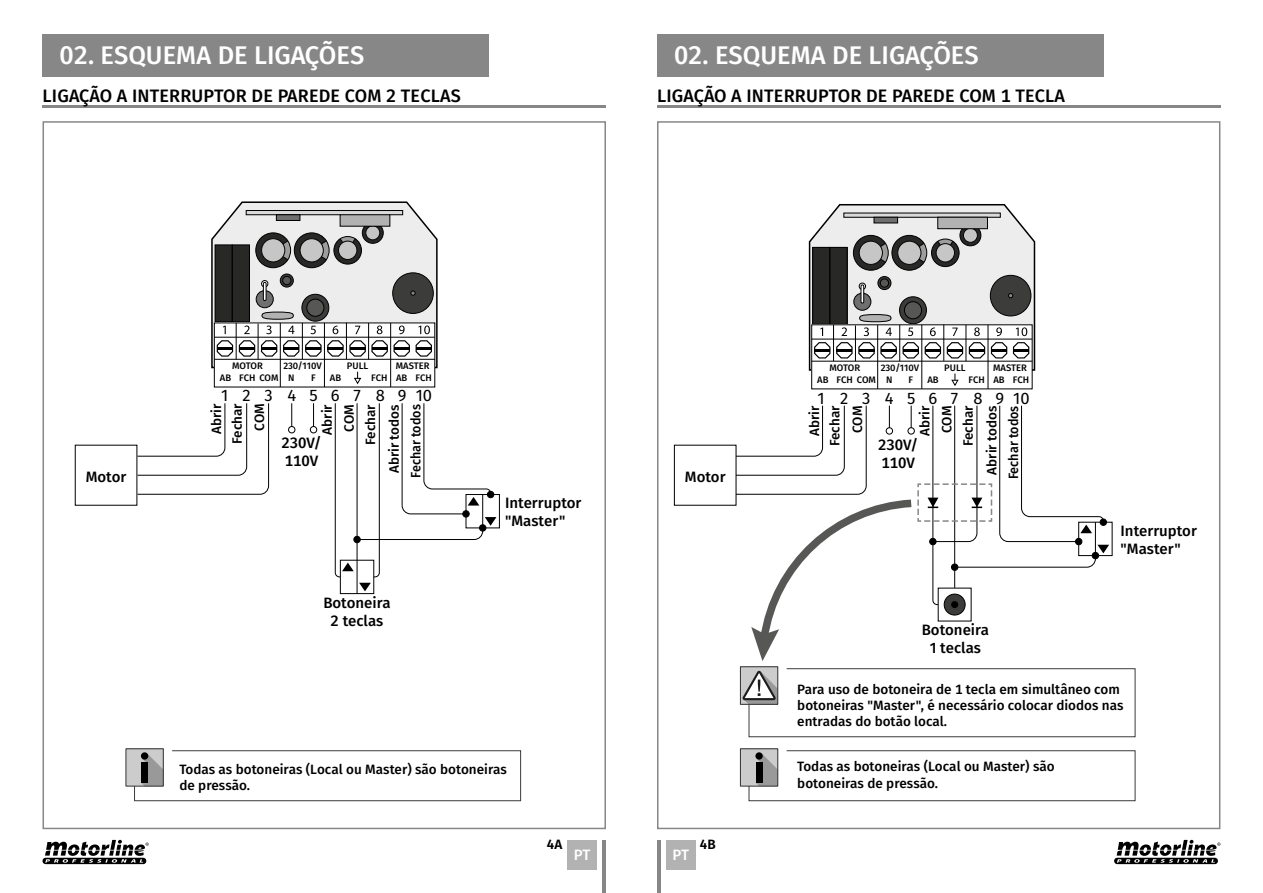
<style>
.page{position:relative;width:1263px;height:893px;background:#fff}
.page>*{position:absolute;margin:0;border:0;box-sizing:border-box;transform-origin:0 0}
.legenda{font:500 25.5px "Fira Sans";color:#fff}
.subtitulos{font:500 18px "Fira Sans";letter-spacing:.01em;color:#000}
.t1{font:16.65px "Fira Sans";letter-spacing:.795em;color:#000}
.legenda-2{font:500 15px "Fira Sans";color:#000}
.t2{font:500 15px "Fira Sans";color:#fff}
.legenda-3{font:500 13.5px/16.2px "Fira Sans";color:#000}
.legenda-4{font:500 13.5px "Fira Sans";color:#000;scale:.93 1}
.t3{font:600 13.5px "Fira Sans";color:#000}
.t4{font:500 9.45px "Fira Sans";color:#000}
</style>
<div class="page">
<div style="left:657px;top:34px;width:446px;height:43px;background:#878787"></div>
<div style="left:43px;top:34px;width:446px;height:43px;background:#878787"></div>
<hr style="left:43px;top:105px;width:563px;height:3px;background:#878787">
<hr style="left:657px;top:105px;width:563px;height:3px;background:#878787">
<div style="left:666px;top:840px;width:30px;height:29px;background:#b3b2b2"></div>
<div style="left:567px;top:840px;width:30px;height:29px;background:#b3b2b2"></div>
<hr style="left:603px;top:840px;width:3px;height:53px;background:#878787">
<hr style="left:657px;top:840px;width:3px;height:53px;background:#878787">
<svg style="left:74px;top:201px;width:448px;height:601px"></svg>
<svg style="left:673px;top:204px;width:463px;height:598px"></svg>
<svg style="left:734px;top:405px;width:375px;height:256px"></svg>
<svg style="left:1114px;top:840px;width:106px;height:24px"></svg>
<svg style="left:43px;top:840px;width:106px;height:24px"></svg>
<div style="left:75px;top:445px;width:62px;height:60px;background:#fff"></div>
<div style="left:674px;top:445px;width:62px;height:60px;background:#fff"></div>
<div style="left:126px;top:748px;width:38px;height:38px;background:#ccc"></div>
<svg style="left:134px;top:750px;width:387px;height:51px"></svg>
<div style="left:141px;top:762px;width:7px;height:21px;background:#000"></div>
<div style="left:141px;top:752px;width:7px;height:8px;background:#000;border-radius:50%"></div>
<div style="left:126px;top:748px;width:38px;height:38px;border:1px solid #333"></div>
<div style="left:740px;top:748px;width:38px;height:38px;background:#ccc"></div>
<svg style="left:748px;top:750px;width:388px;height:51px"></svg>
<div style="left:756px;top:762px;width:6px;height:21px;background:#000"></div>
<div style="left:755px;top:752px;width:8px;height:8px;background:#000;border-radius:50%"></div>
<div style="left:740px;top:748px;width:38px;height:38px;border:1px solid #333"></div>
<svg style="left:742px;top:668px;width:394px;height:69px"></svg>
<div style="left:740px;top:666px;width:38px;height:39px;border:1px solid #333"></div>
<p class="legenda" style="left:60px;top:35px;width:306px">02. ESQUEMA DE LIGAÇÕES</p>
<p class="subtitulos" style="left:43px;top:81px;width:420px">LIGAÇÃO A INTERRUPTOR DE PAREDE COM 2 TECLAS</p>
<p class="subtitulos" style="left:657px;top:81px;width:409px">LIGAÇÃO A INTERRUPTOR DE PAREDE COM 1 TECLA</p>
<p class="legenda" style="left:674px;top:35px;width:306px">02. ESQUEMA DE LIGAÇÕES</p>
<p class="t4" style="left:283px;top:358px;width:40px">230/110V</p>
<p class="t4" style="left:347px;top:358px;width:23px">PULL</p>
<p class="t4" style="left:396px;top:358px;width:35px">MASTER</p>
<p class="t1" style="left:221px;top:382px;width:212px">12345678910</p>
<p class="t1" style="left:817px;top:385px;width:214px">1 2345678910</p>
<p class="t4" style="left:232px;top:358px;width:32px">MOTOR</p>
<p class="t4" style="left:881px;top:360px;width:40px">230/110V</p>
<p class="t4" style="left:944px;top:360px;width:23px">PULL</p>
<p class="t4" style="left:993px;top:360px;width:35px">MASTER</p>
<p class="t4" style="left:886px;top:372px;width:8px">N</p>
<p class="t4" style="left:908px;top:372px;width:6px">F</p>
<p class="t4" style="left:829px;top:360px;width:32px">MOTOR</p>
<p class="t4" style="left:220px;top:370px;width:76px">AB FCH COM N</p>
<p class="t4" style="left:311px;top:370px;width:6px">F</p>
<p class="t4" style="left:330px;top:370px;width:13px">AB</p>
<p class="t4" style="left:371px;top:370px;width:62px">FCH AB FCH</p>
<p class="t4" style="left:817px;top:372px;width:60px">AB FCH COM</p>
<p class="t4" style="left:927px;top:372px;width:13px">AB</p>
<p class="t4" style="left:968px;top:372px;width:62px">FCH AB FCH</p>
<p class="legenda-3" style="left:228px;top:444px;width:42px;rotate:-90deg">Fechar</p>
<p class="legenda-3" style="left:362px;top:445px;width:42px;rotate:-90deg">Fechar</p>
<p class="legenda-3" style="left:826px;top:446px;width:42px;rotate:-90deg">Fechar</p>
<p class="legenda-3" style="left:959px;top:446px;width:42px;rotate:-90deg">Fechar</p>
<p class="legenda-3" style="left:208px;top:434px;width:32px;rotate:-90deg">Abrir</p>
<p class="legenda-3" style="left:251px;top:431px;width:29px;rotate:-90deg">COM</p>
<p class="legenda-3" style="left:340px;top:432px;width:29px;rotate:-90deg">COM</p>
<p class="legenda-3" style="left:849px;top:433px;width:29px;rotate:-90deg">COM</p>
<p class="legenda-3" style="left:938px;top:433px;width:29px;rotate:-90deg">COM</p>
<p class="legenda-3" style="left:318px;top:435px;width:32px;rotate:-90deg">Abrir</p>
<p class="legenda-3" style="left:805px;top:436px;width:32px;rotate:-90deg">Abrir</p>
<p class="legenda-3" style="left:916px;top:436px;width:32px;rotate:-90deg">Abrir</p>
<p class="legenda-4" style="left:405px;top:478px;width:81px;rotate:-90deg">Fechar todos</p>
<p class="legenda-4" style="left:1003px;top:479px;width:81px;rotate:-90deg">Fechar todos</p>
<p class="legenda-3" style="left:385px;top:473px;width:70px;rotate:-90deg">Abrir todos</p>
<p class="legenda-3" style="left:983px;top:475px;width:70px;rotate:-90deg">Abrir todos</p>
<p class="legenda-2" style="left:281px;top:431px;width:42px">230V/</p>
<p class="legenda-2" style="left:285px;top:449px;width:35px">110V</p>
<p class="legenda-2" style="left:878px;top:433px;width:42px">230V/</p>
<p class="legenda-2" style="left:881px;top:451px;width:35px">110V</p>
<p class="legenda-2" style="left:86px;top:465px;width:42px">Motor</p>
<p class="legenda-2" style="left:685px;top:465px;width:42px">Motor</p>
<p class="legenda-2" style="left:323px;top:591px;width:69px">Botoneira</p>
<p class="legenda-2" style="left:331px;top:609px;width:54px">2 teclas</p>
<p class="legenda-2" style="left:505px;top:490px;width:78px">Interruptor</p>
<p class="legenda-2" style="left:505px;top:508px;width:62px">"Master"</p>
<p class="legenda-2" style="left:922px;top:618px;width:69px">Botoneira</p>
<p class="legenda-2" style="left:930px;top:636px;width:53px">1 teclas</p>
<p class="legenda-2" style="left:1120px;top:518px;width:78px">Interruptor</p>
<p class="legenda-2" style="left:1120px;top:536px;width:62px">"Master"</p>
<p class="legenda-3" style="left:797px;top:680px;width:328px">Para uso de botoneira de 1 tecla em simultâneo com botoneiras "Master", é necessário colocar diodos nas entradas do botão local.</p>
<p class="legenda-3" style="left:179px;top:760px;width:329px">Todas as botoneiras (Local ou Master) são botoneiras de pressão.</p>
<p class="legenda-3" style="left:797px;top:758px;width:259px">Todas as botoneiras (Local ou Master) são</p>
<p class="legenda-3" style="left:797px;top:774px;width:142px">botoneiras de pressão.</p>
<p class="t3" style="left:547px;top:833px;width:17px">4A</p>
<p class="t3" style="left:700px;top:833px;width:17px">4B</p>
<p class="t2" style="left:574px;top:842px;width:18px">PT</p>
<p class="t2" style="left:672px;top:842px;width:18px">PT</p>
</div>
